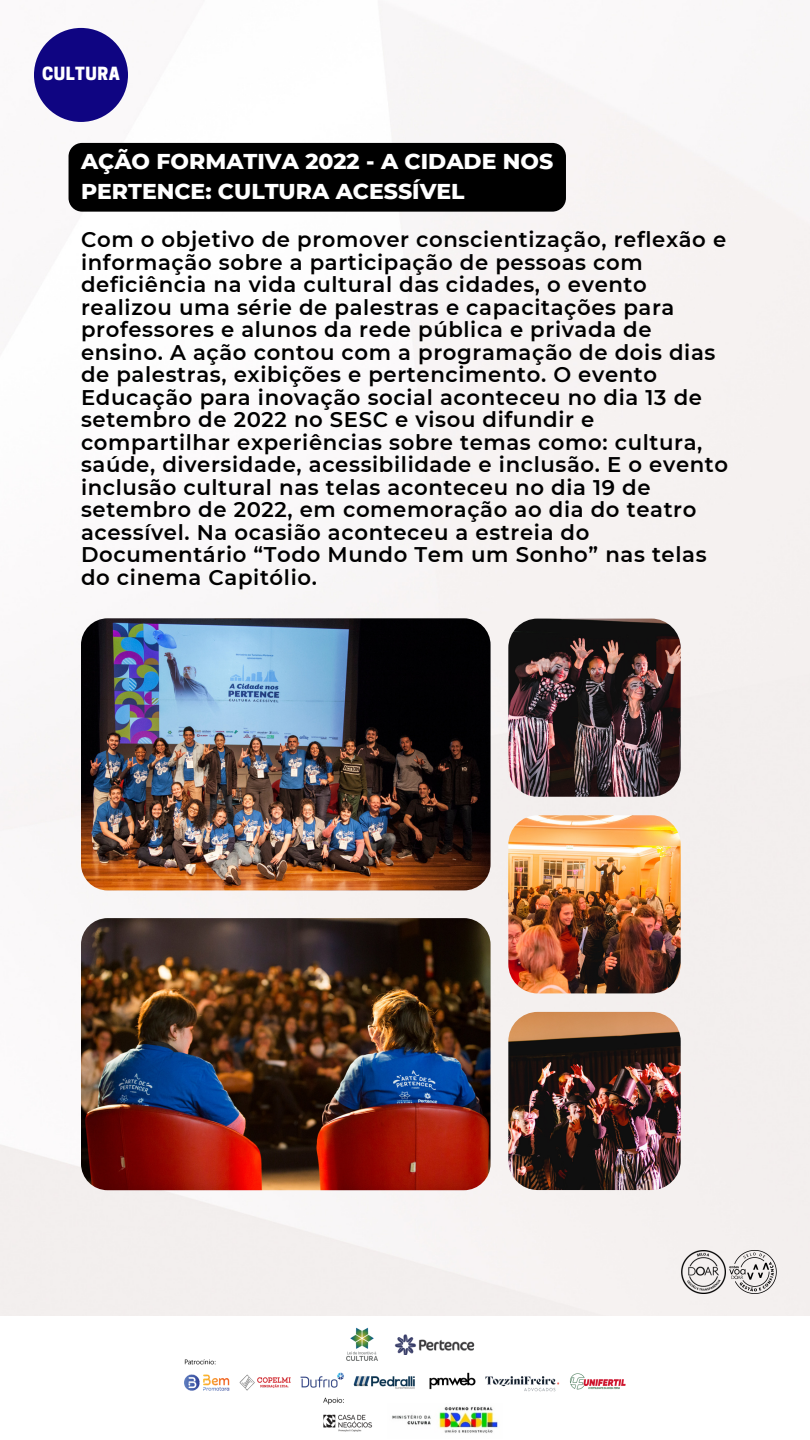
<style>
.page{position:relative;width:810px;height:1440px;background:#fff}
.page>*{position:absolute;margin:0;border:0;box-sizing:border-box;transform-origin:0 0}
.t1{font:800 21.9px/30px "Montserrat";color:#fff}
.t2{font:600 21.2px/22.5px "Montserrat";letter-spacing:.03em;color:#000}
.t3{font:800 17.1px "Cooper Hewitt";letter-spacing:.03em;color:#fff}
</style>
<div class="page">
<img style="left:0;top:0;width:810px;height:1316px">
<div style="left:69px;top:143px;width:497px;height:69px;background:#000"></div>
<img style="left:508px;top:619px;width:173px;height:178px;border-radius:29px">
<img style="left:508px;top:815px;width:173px;height:178px;border-radius:29px">
<img style="left:508px;top:1012px;width:173px;height:178px;border-radius:29px">
<div style="left:34px;top:28px;width:94px;height:94px;background:#0f0582;border-radius:50%"></div>
<img style="left:682px;top:1250px;width:44px;height:44px">
<img style="left:729px;top:1248px;width:47px;height:47px">
<img style="left:394px;top:1334px;width:81px;height:20px">
<img style="left:346px;top:1328px;width:32px;height:31px">
<img style="left:184px;top:1359px;width:231px;height:32px">
<img style="left:429px;top:1372px;width:197px;height:20px">
<img style="left:323px;top:1397px;width:49px;height:35px">
<img style="left:392px;top:1407px;width:106px;height:26px">
<img style="left:81px;top:918px;width:409px;height:272px;border-radius:27px">
<img style="left:81px;top:618px;width:409px;height:272px;border-radius:27px">
<p class="t3" style="left:42px;top:67px;width:79px">CULTURA</p>
<p class="t1" style="left:81px;top:147px;width:474px">AÇÃO FORMATIVA 2022 - A CIDADE NOS<br>PERTENCE: CULTURA ACESSÍVEL</p>
<p class="t2" style="left:81px;top:229px;width:649px">Com o objetivo de promover conscientização, reflexão e informação sobre a participação de pessoas com deficiência na vida cultural das cidades, o evento realizou uma série de palestras e capacitações para professores e alunos da rede pública e privada de ensino. A ação contou com a programação de dois dias de palestras, exibições e pertencimento. O evento Educação para inovação social aconteceu no dia 13 de setembro de 2022 no SESC e visou difundir e compartilhar experiências sobre temas como: cultura, saúde, diversidade, acessibilidade e inclusão. E o evento inclusão cultural nas telas aconteceu no dia 19 de setembro de 2022, em comemoração ao dia do teatro acessível. Na ocasião aconteceu a estreia do Documentário “Todo Mundo Tem um Sonho” nas telas do cinema Capitólio.</p>
</div>
